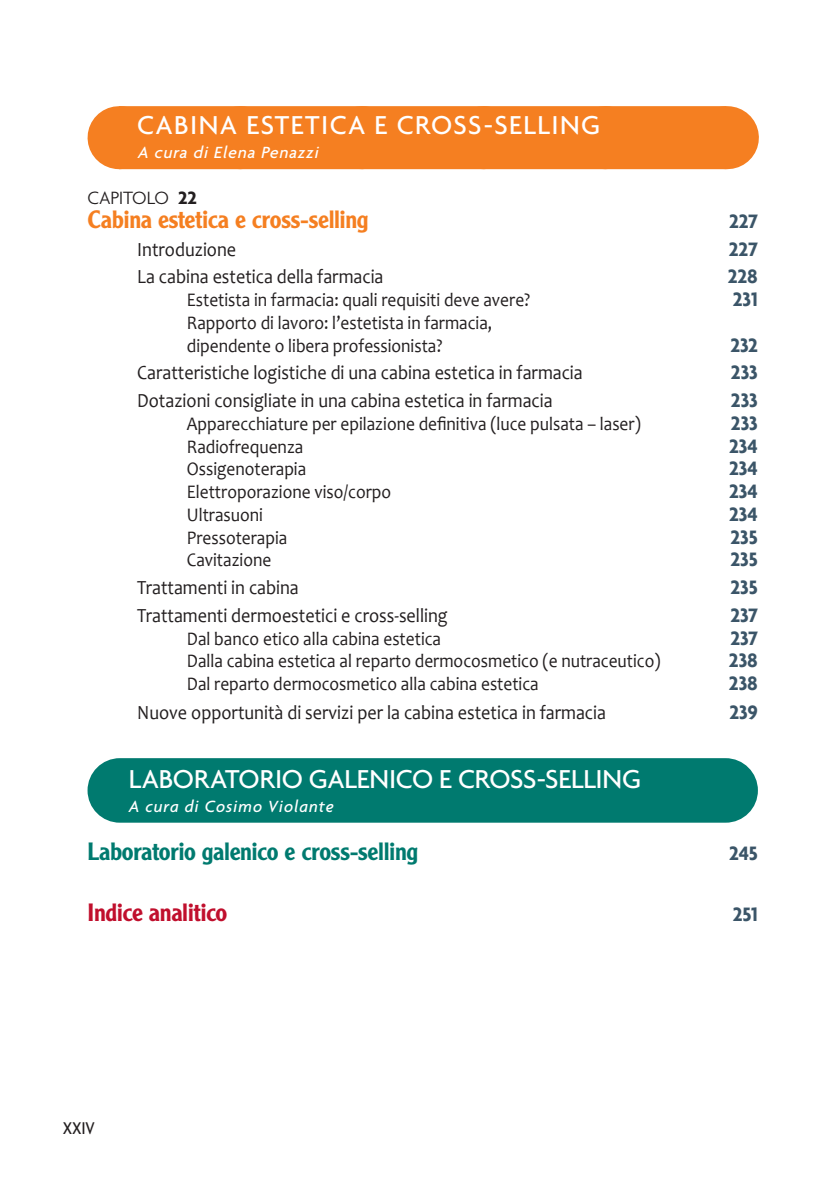
<style>
.page{position:relative;width:837px;height:1184px;background:#fff}
.page>*{position:absolute;margin:0;border:0;box-sizing:border-box;transform-origin:0 0}
.IND-CAP_TIT{font:500 28px "Agenda";letter-spacing:-.015em;color:#fff}
.IND-OCC{font:500 28px "Agenda";letter-spacing:.05em;color:#fff}
.IND-CAP_TIT-2{font:500 24.5px "Clearface Gothic LT Std";letter-spacing:-.015em;color:#007a6f}
.IND-CAP_TIT-3{font:500 24.5px "Clearface Gothic LT Std";letter-spacing:-.015em;color:#f57f21}
.IND-CAP_TIT-4{font:500 24.5px "Clearface Gothic LT Std";letter-spacing:-.015em;color:#c00f2d}
.IND-SOT_2{font:700 21px "Agenda";color:#3b5568;scale:.95 1}
.IND-SOT_1{font:700 21px "Agenda";color:#3b5568;scale:.95 1}
.IND-CAP_TIT-5{font:700 21px "Agenda";letter-spacing:-.01em;color:#3b5568;scale:.95 1}
.IND-SOT_1-2{font:20.12px "Candara";color:#231f20;scale:.9 1}
.IND-SOT_2-2{font:19.25px "Candara";color:#231f20;scale:.9 1}
.IND-CAP_NUM{font:300 19.25px "Agenda";letter-spacing:-.015em;color:#231f20}
.t1{font:500 18.38px "Agenda";color:#231f20;scale:.9 1}
.IND-CAP_TIT-6{font:italic 500 17.5px "Agenda";letter-spacing:.05em;color:#fff}
.IND-OCC-2{font:italic 500 17.5px "Agenda";color:#fff}
.s1{font-weight:700}
</style>
<div class="page">
<div style="left:119px;top:106px;width:607px;height:63px;background:#f57f21"></div>
<svg style="left:244px;top:106px;width:421px;height:1px"></svg>
<hr style="left:726px;top:106px;width:1px;height:63px;background:#f57f21">
<div style="left:87px;top:758px;width:670px;height:64px;background:#007a6f;border-radius:32px"></div>
<p class="IND-OCC" style="left:137px;top:108px;width:464px">CABINA ESTETICA E CROSS-SELLING</p>
<p class="IND-OCC-2" style="left:137px;top:141px;width:186px">A cura di Elena Penazzi</p>
<p class="IND-CAP_NUM" style="left:87px;top:187px;width:111px">CAPITOLO <span class="s1">22</span></p>
<p class="IND-CAP_TIT-3" style="left:87px;top:204px;width:282px">Cabina estetica e cross-selling</p>
<p class="IND-CAP_TIT-5" style="left:729px;top:208px;width:32px">227</p>
<p class="IND-SOT_1-2" style="left:137px;top:236px;width:111px">Introduzione</p>
<p class="IND-SOT_1" style="left:728px;top:236px;width:32px">227</p>
<p class="IND-SOT_1-2" style="left:137px;top:264px;width:275px">La cabina estetica della farmacia</p>
<p class="IND-SOT_1" style="left:727px;top:264px;width:33px">228</p>
<p class="IND-SOT_2-2" style="left:187px;top:288px;width:383px">Estetista in farmacia: quali requisiti deve avere?</p>
<p class="IND-SOT_2" style="left:732px;top:286px;width:28px">231</p>
<p class="IND-SOT_2-2" style="left:187px;top:310px;width:341px">Rapporto di lavoro: l’estetista in farmacia,</p>
<p class="IND-SOT_2-2" style="left:187px;top:333px;width:285px">dipendente o libera professionista?</p>
<p class="IND-SOT_2" style="left:730px;top:332px;width:30px">232</p>
<p class="IND-SOT_1-2" style="left:137px;top:360px;width:496px">Caratteristiche logistiche di una cabina estetica in farmacia</p>
<p class="IND-SOT_1" style="left:730px;top:360px;width:30px">233</p>
<p class="IND-SOT_1-2" style="left:137px;top:388px;width:463px">Dotazioni consigliate in una cabina estetica in farmacia</p>
<p class="IND-SOT_1" style="left:730px;top:387px;width:30px">233</p>
<p class="IND-SOT_2-2" style="left:187px;top:411px;width:505px">Apparecchiature per epilazione definitiva (luce pulsata – laser)</p>
<p class="IND-SOT_2" style="left:730px;top:410px;width:30px">233</p>
<p class="IND-SOT_2-2" style="left:187px;top:434px;width:131px">Radiofrequenza</p>
<p class="IND-SOT_2" style="left:728px;top:433px;width:32px">234</p>
<p class="IND-SOT_2-2" style="left:187px;top:457px;width:134px">Ossigenoterapia</p>
<p class="IND-SOT_2" style="left:728px;top:456px;width:32px">234</p>
<p class="IND-SOT_2-2" style="left:187px;top:480px;width:228px">Elettroporazione viso/corpo</p>
<p class="IND-SOT_2" style="left:728px;top:478px;width:32px">234</p>
<p class="IND-SOT_2-2" style="left:187px;top:502px;width:86px">Ultrasuoni</p>
<p class="IND-SOT_2" style="left:728px;top:501px;width:32px">234</p>
<p class="IND-SOT_2-2" style="left:187px;top:525px;width:113px">Pressoterapia</p>
<p class="IND-SOT_2" style="left:730px;top:524px;width:30px">235</p>
<p class="IND-SOT_2-2" style="left:187px;top:548px;width:95px">Cavitazione</p>
<p class="IND-SOT_2" style="left:730px;top:547px;width:30px">235</p>
<p class="IND-SOT_1-2" style="left:137px;top:575px;width:181px">Trattamenti in cabina</p>
<p class="IND-SOT_1" style="left:730px;top:574px;width:30px">235</p>
<p class="IND-SOT_1-2" style="left:137px;top:602px;width:346px">Trattamenti dermoestetici e cross-selling</p>
<p class="IND-SOT_1" style="left:730px;top:602px;width:30px">237</p>
<p class="IND-SOT_2-2" style="left:187px;top:626px;width:284px">Dal banco etico alla cabina estetica</p>
<p class="IND-SOT_2" style="left:730px;top:625px;width:30px">237</p>
<p class="IND-SOT_2-2" style="left:187px;top:649px;width:527px">Dalla cabina estetica al reparto dermocosmetico (e nutraceutico)</p>
<p class="IND-SOT_2" style="left:728px;top:647px;width:32px">238</p>
<p class="IND-SOT_2-2" style="left:187px;top:671px;width:392px">Dal reparto dermocosmetico alla cabina estetica</p>
<p class="IND-SOT_2" style="left:728px;top:670px;width:32px">238</p>
<p class="IND-SOT_1-2" style="left:137px;top:699px;width:522px">Nuove opportunità di servizi per la cabina estetica in farmacia</p>
<p class="IND-SOT_1" style="left:729px;top:699px;width:31px">239</p>
<p class="IND-CAP_TIT" style="left:129px;top:762px;width:513px">LABORATORIO GALENICO E CROSS-SELLING</p>
<p class="IND-CAP_TIT-6" style="left:129px;top:795px;width:206px">A cura di Cosimo Violante</p>
<p class="IND-CAP_TIT-2" style="left:87px;top:836px;width:332px">Laboratorio galenico e cross-selling</p>
<p class="IND-CAP_TIT-5" style="left:728px;top:840px;width:32px">245</p>
<p class="IND-CAP_TIT-4" style="left:87px;top:897px;width:141px">Indice analitico</p>
<p class="IND-CAP_TIT-5" style="left:732px;top:901px;width:28px">251</p>
<p class="t1" style="left:63px;top:1116px;width:37px">XXIV</p>
</div>
